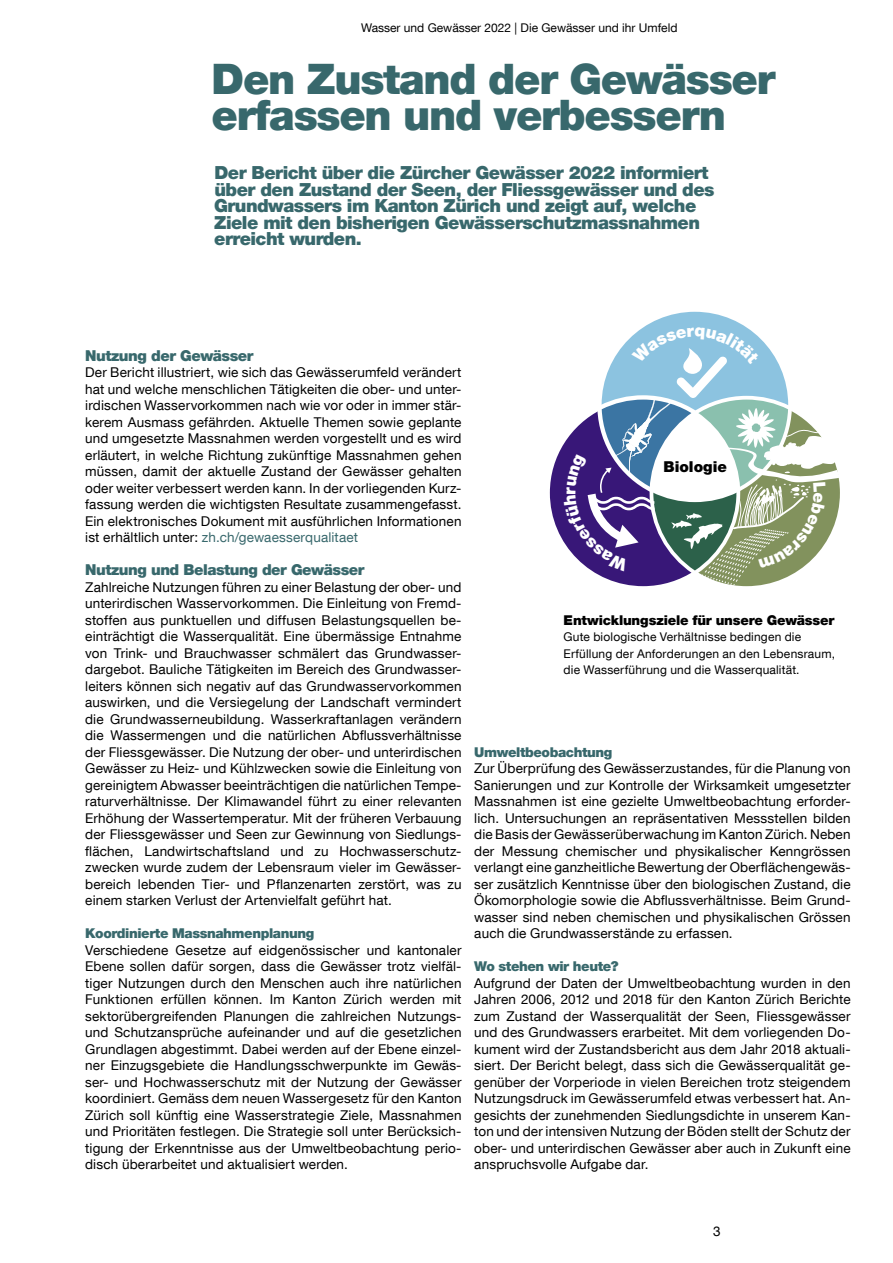
<style>
.page{position:relative;width:893px;height:1263px;background:#fff}
.page>*{position:absolute;margin:0;border:0;box-sizing:border-box;transform-origin:0 0}
.t1{font:900 42px/36px "Helvetica Neue LT Com";letter-spacing:-.03em;color:#38686c}
.t2{font:900 18px/16.5px "Helvetica Neue LT Com";letter-spacing:-.03em;color:#38686c}
.t3{font:900 15px "Helvetica Neue LT Com";letter-spacing:-.03em;color:#38686c}
.t4{font:900 15px "Helvetica Neue LT Com";color:#000}
.t5{font:13.5px/16.5px "Helvetica Neue LT Com";letter-spacing:.01em;color:#000;text-align:justify}
.t6{font:900 13.5px "Helvetica Neue LT Com";letter-spacing:-.03em;color:#38686c}
.t7{font:900 13.5px "Helvetica Neue LT Com";letter-spacing:-.01em;color:#000}
.t8{font:12px/16.5px "Helvetica Neue LT Com";letter-spacing:.015em;color:#000}
.s1{color:#38686c}
</style>
<div class="page">
<svg style="left:549px;top:311px;width:291px;height:276px"></svg>
<p class="t8" style="left:361px;top:19px;width:318px">Wasser und Gewässer 2022 | Die Gewässer und ihr Umfeld</p>
<h1 class="t1" style="left:212px;top:61px;width:565px">Den Zustand der Gewässer erfassen und verbessern</h1>
<h2 class="t2" style="left:214px;top:165px;width:502px">Der Bericht über die Zürcher Gewässer 2022 informiert über den Zustand der Seen, der Fliessgewässer und des Grundwassers im Kanton Zürich und zeigt auf, welche Ziele mit den bisherigen Gewässerschutzmassnahmen erreicht wurden.</h2>
<p class="t3" style="left:85px;top:346px;width:170px">Nutzung der Gewässer</p>
<p class="t5" style="left:85px;top:364px;width:378px">Der Bericht illustriert, wie sich das Gewässerumfeld verändert hat und welche menschlichen Tätigkeiten die ober- und unter&shy;irdischen Wasservorkommen nach wie vor oder in immer stär&shy;kerem Ausmass gefährden. Aktuelle Themen sowie geplante und umgesetzte Massnahmen werden vorgestellt und es wird erläutert, in welche Richtung zukünftige Massnahmen gehen müssen, damit der aktuelle Zustand der Gewässer gehalten oder weiter verbessert werden kann. In der vorliegenden Kurz&shy;fassung werden die wichtigsten Resultate zusammengefasst.<br>Ein elektronisches Dokument mit ausführlichen Informationen ist erhältlich unter: <span class="s1">zh.ch/gewaesserqualitaet</span></p>
<p class="t3" style="left:85px;top:561px;width:281px">Nutzung und Belastung der Gewässer</p>
<p class="t5" style="left:85px;top:578px;width:378px">Zahlreiche Nutzungen führen zu einer Belastung der ober- und unterirdischen Wasservorkommen. Die Einleitung von Fremd&shy;stoffen aus punktuellen und diffusen Belastungsquellen be&shy;einträchtigt die Wasserqualität. Eine übermässige Entnahme von Trink- und Brauchwasser schmälert das Grundwasser&shy;dargebot. Bauliche Tätigkeiten im Bereich des Grundwasser&shy;leiters können sich negativ auf das Grundwasservorkommen auswirken, und die Versiegelung der Landschaft vermindert die Grundwasserneubildung. Wasserkraftanlagen verändern die Wassermengen und die natürlichen Abflussverhältnisse der Fliessgewässer. Die Nutzung der ober- und unterirdischen Gewässer zu Heiz- und Kühlzwecken sowie die Einleitung von gereinigtem Abwasser beeinträchtigen die natürlichen Tempe&shy;raturverhältnisse. Der Klimawandel führt zu einer relevanten Erhöhung der Wassertemperatur. Mit der früheren Verbauung der Fliessgewässer und Seen zur Gewinnung von Siedlungs&shy;flächen, Landwirtschaftsland und zu Hochwasserschutz&shy;zwecken wurde zudem der Lebensraum vieler im Gewässer&shy;bereich lebenden Tier- und Pflanzenarten zerstört, was zu einem starken Verlust der Artenvielfalt geführt hat.</p>
<p class="t6" style="left:85px;top:925px;width:231px">Koordinierte Massnahmenplanung</p>
<p class="t5" style="left:85px;top:941px;width:378px">Verschiedene Gesetze auf eidgenössischer und kantonaler Ebene sollen dafür sorgen, dass die Gewässer trotz vielfäl&shy;tiger Nutzungen durch den Menschen auch ihre natürlichen Funktionen erfüllen können. Im Kanton Zürich werden mit sektorübergreifenden Planungen die zahlreichen Nutzungs&shy;und Schutzansprüche aufeinander und auf die gesetzlichen Grundlagen abgestimmt. Dabei werden auf der Ebene einzel&shy;ner Einzugsgebiete die Handlungsschwerpunkte im Gewäs&shy;ser- und Hochwasserschutz mit der Nutzung der Gewässer koordiniert. Gemäss dem neuen Wassergesetz für den Kanton Zürich soll künftig eine Wasserstrategie Ziele, Massnahmen und Prioritäten festlegen. Die Strategie soll unter Berücksich&shy;tigung der Erkenntnisse aus der Umweltbeobachtung perio&shy;disch überarbeitet und aktualisiert werden.</p>
<p class="t4" style="left:664px;top:458px;width:65px">Biologie</p>
<p class="t7" style="left:564px;top:612px;width:272px">Entwicklungsziele für unsere Gewässer</p>
<p class="t8" style="left:564px;top:628px;width:273px">Gute biologische Verhältnisse bedingen die<br>Erfüllung der Anforderungen an den Lebensraum, die Wasserführung und die Wasserqualität.</p>
<p class="t6" style="left:474px;top:744px;width:140px">Umweltbeobachtung</p>
<p class="t5" style="left:474px;top:760px;width:378px">Zur Überprüfung des Gewässerzustandes, für die Planung von Sanierungen und zur Kontrolle der Wirksamkeit umgesetzter Massnahmen ist eine gezielte Umweltbeobachtung erforder&shy;lich. Untersuchungen an repräsentativen Messstellen bilden die Basis der Gewässerüberwachung im Kanton Zürich. Neben der Messung chemischer und physikalischer Kenngrössen verlangt eine ganzheitliche Bewertung der Oberflächengewäs&shy;ser zusätzlich Kenntnisse über den biologischen Zustand, die Ökomorphologie sowie die Abflussverhältnisse. Beim Grund&shy;wasser sind neben chemischen und physikalischen Grössen auch die Grundwasserstände zu erfassen.</p>
<p class="t6" style="left:474px;top:958px;width:146px">Wo stehen wir heute?</p>
<p class="t5" style="left:474px;top:974px;width:378px">Aufgrund der Daten der Umweltbeobachtung wurden in den Jahren 2006, 2012 und 2018 für den Kanton Zürich Berichte zum Zustand der Wasserqualität der Seen, Fliessgewässer und des Grundwassers erarbeitet. Mit dem vorliegenden Do&shy;kument wird der Zustandsbericht aus dem Jahr 2018 aktuali&shy;siert. Der Bericht belegt, dass sich die Gewässerqualität ge&shy;genüber der Vorperiode in vielen Bereichen trotz steigendem Nutzungsdruck im Gewässerumfeld etwas verbessert hat. An&shy;gesichts der zunehmenden Siedlungsdichte in unserem Kan&shy;ton und der intensiven Nutzung der Böden stellt der Schutz der ober- und unterirdischen Gewässer aber auch in Zukunft eine anspruchsvolle Aufgabe dar.</p>
<p class="t5" style="left:713px;top:1223px;width:9px">3</p>
</div>
